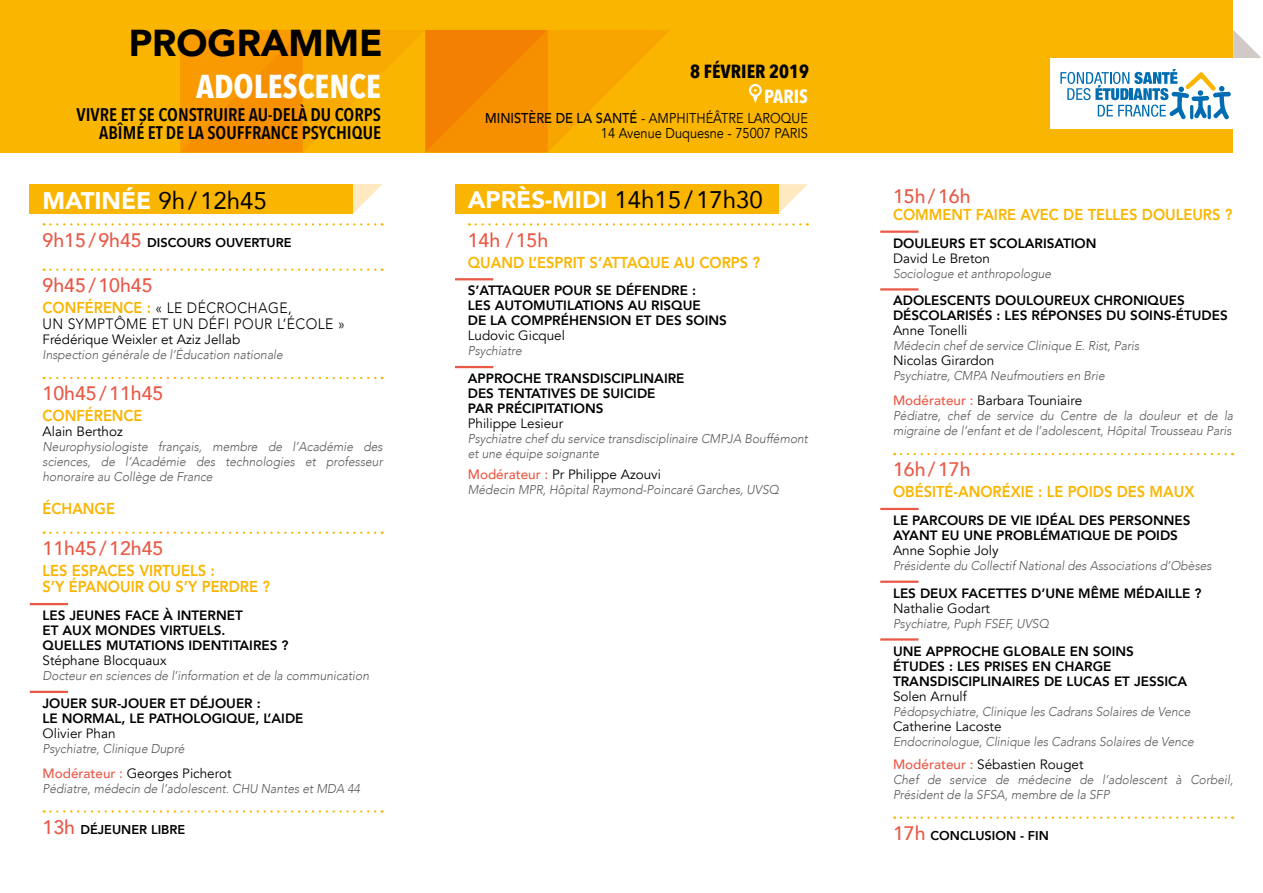
<style>
.page{position:relative;width:1263px;height:893px;background:#fff}
.page>*{position:absolute;margin:0;border:0;box-sizing:border-box;transform-origin:0 0}
.t1{font:900 37.35px "Avenir";color:#000}
.t2{font:700 33px "Avenir Next Condensed";color:#fff}
.t3{font:24px "Avenir";color:#000}
.t4{font:500 19.5px "Avenir";color:#e95946}
.t5{font:700 18.9px "Avenir Next Condensed";color:#000}
.t6{font:700 18.9px "Avenir Next Condensed";color:#fff}
.t7{font:600 18.3px/18.3px "Avenir Next Condensed";color:#000;text-align:right}
.t8{font:800 15.75px/16.5px "Avenir";color:#f9b500;scale:.93 1}
.t9{font:300 15px/16.5px "Avenir";letter-spacing:.03em;color:#000;scale:.93 1}
.t10{font:14.25px/15.8px "Avenir";color:#000;text-align:right;scale:.9 1}
.t11{font:800 13.5px/15px "Avenir";color:#000}
.t12{font:13.5px "Avenir";color:#000}
.t13{font:italic 300 12.75px/15px "Avenir";color:#58585a;scale:.95 1}
.t14{font:800 12.75px "Avenir";color:#000}
.s1{font-weight:900;color:#fff}
.s2{font-weight:500;font-size:19.5px;color:#e95946}
.s3{font-weight:800;font-size:15.75px;color:#f9b500}
.s4{font-weight:500;color:#e95946}
.s5{font-weight:500}
</style>
<div class="page">
<div style="left:425px;top:0;width:808px;height:152px;background:#f9b500"></div>
<svg style="left:353px;top:184px;width:30px;height:30px"></svg>
<div style="left:30px;top:184px;width:323px;height:30px;background:#f9b500"></div>
<div style="left:0;top:0;width:425px;height:152px;background:#f9b500"></div>
<svg style="left:44px;top:223px;width:339px;height:3px"></svg>
<svg style="left:44px;top:269px;width:339px;height:2px"></svg>
<svg style="left:44px;top:377px;width:339px;height:2px"></svg>
<svg style="left:44px;top:532px;width:339px;height:2px"></svg>
<hr style="left:30px;top:603px;width:38px;height:2px;background:#e95946">
<hr style="left:30px;top:691px;width:38px;height:2px;background:#e95946">
<svg style="left:44px;top:810px;width:339px;height:3px"></svg>
<hr style="left:880px;top:231px;width:38px;height:2px;background:#e95946">
<hr style="left:880px;top:288px;width:38px;height:3px;background:#e95946">
<svg style="left:901px;top:453px;width:332px;height:2px"></svg>
<hr style="left:880px;top:508px;width:38px;height:2px;background:#e95946">
<hr style="left:880px;top:581px;width:38px;height:2px;background:#e95946">
<hr style="left:880px;top:638px;width:38px;height:3px;background:#e95946">
<svg style="left:901px;top:816px;width:332px;height:3px"></svg>
<svg style="left:476px;top:223px;width:332px;height:3px"></svg>
<hr style="left:455px;top:278px;width:38px;height:2px;background:#e95946">
<hr style="left:455px;top:366px;width:38px;height:2px;background:#e95946">
<svg style="left:180px;top:30px;width:490px;height:122px"></svg>
<svg style="left:778px;top:184px;width:30px;height:30px"></svg>
<div style="left:455px;top:184px;width:323px;height:30px;background:#f9b500"></div>
<svg style="left:749px;top:84px;width:13px;height:19px"></svg>
<svg style="left:1233px;top:30px;width:28px;height:28px"></svg>
<div style="left:1050px;top:58px;width:212px;height:70px;background:#fff"></div>
<svg style="left:1060px;top:69px;width:171px;height:50px"></svg>
<h1 class="t1" style="left:129px;top:11px;width:255px">PROGRAMME</h1>
<h2 class="t2" style="left:196px;top:66px;width:186px">ADOLESCENCE</h2>
<h3 class="t7" style="left:76px;top:105px;width:306px">VIVRE ET SE CONSTRUIRE AU-DELÀ DU CORPS<br>ABÎMÉ ET DE LA SOUFFRANCE PSYCHIQUE</h3>
<h3 class="t3" style="left:43px;top:181px;width:226px"><span class="s1">MATINÉE</span> 9h/12h45</h3>
<p class="t14" style="left:43px;top:232px;width:251px"><span class="s2">9h15/9h45</span> DISCOURS OUVERTURE</p>
<h3 class="t4" style="left:43px;top:268px;width:112px">9h45/10h45</h3>
<p class="t9" style="left:43px;top:299px;width:326px"><span class="s3">CONFÉRENCE :</span> « LE DÉCROCHAGE,<br>UN SYMPTÔME ET UN DÉFI POUR L’ÉCOLE »</p>
<p class="t12" style="left:43px;top:332px;width:199px">Frédérique Weixler et Aziz Jellab</p>
<p class="t13" style="left:43px;top:347px;width:255px">Inspection générale de l’Éducation nationale</p>
<h3 class="t4" style="left:43px;top:377px;width:122px">10h45/11h45</h3>
<p class="t8" style="left:43px;top:407px;width:109px">CONFÉRENCE</p>
<p class="t12" style="left:43px;top:423px;width:82px">Alain Berthoz</p>
<p class="t13" style="left:43px;top:439px;width:360px;text-align:justify">Neurophysiologiste français, membre de l’Académie des sciences, de l’Académie des technologies et professeur honoraire au Collège de France</p>
<p class="t8" style="left:43px;top:500px;width:79px">ÉCHANGE</p>
<h3 class="t4" style="left:43px;top:531px;width:122px">11h45/12h45</h3>
<p class="t8" style="left:43px;top:562px;width:246px">LES ESPACES VIRTUELS :<br>S’Y ÉPANOUIR OU S’Y PERDRE ?</p>
<p class="t11" style="left:43px;top:608px;width:248px">LES JEUNES FACE À INTERNET<br>ET AUX MONDES VIRTUELS.<br>QUELLES MUTATIONS IDENTITAIRES ?</p>
<p class="t12" style="left:43px;top:652px;width:126px">Stéphane Blocquaux</p>
<p class="t13" style="left:43px;top:668px;width:345px">Docteur en sciences de l’information et de la communication</p>
<p class="t11" style="left:43px;top:696px;width:263px">JOUER SUR-JOUER ET DÉJOUER :<br>LE NORMAL, LE PATHOLOGIQUE, L’AIDE</p>
<p class="t12" style="left:43px;top:725px;width:74px">Olivier Phan</p>
<p class="t13" style="left:43px;top:741px;width:151px">Psychiatre, Clinique Dupré</p>
<p class="t12" style="left:43px;top:765px;width:191px"><span class="s4">Modérateur :</span> Georges Picherot</p>
<p class="t13" style="left:43px;top:781px;width:336px">Pédiatre, médecin de l’adolescent. CHU Nantes et MDA 44</p>
<p class="t14" style="left:43px;top:819px;width:144px"><span class="s2">13h</span> DÉJEUNER LIBRE</p>
<h3 class="t5" style="left:690px;top:60px;width:120px">8 FÉVRIER 2019</h3>
<h3 class="t6" style="left:764px;top:85px;width:45px">PARIS</h3>
<p class="t10" style="left:485px;top:110px;width:360px"><span class="s5">MINISTÈRE DE LA SANTÉ</span> - AMPHITHÉÂTRE LAROQUE<br>14 Avenue Duquesne - 75007 PARIS</p>
<h3 class="t3" style="left:468px;top:180px;width:296px"><span class="s1">APRÈS-MIDI</span> 14h15/17h30</h3>
<h3 class="t4" style="left:468px;top:223px;width:82px">14h /15h</h3>
<p class="t8" style="left:468px;top:254px;width:316px">QUAND L’ESPRIT S’ATTAQUE AU CORPS ?</p>
<p class="t11" style="left:468px;top:283px;width:261px">S’ATTAQUER POUR SE DÉFENDRE :<br>LES AUTOMUTILATIONS AU RISQUE<br>DE LA COMPRÉHENSION ET DES SOINS</p>
<p class="t12" style="left:468px;top:328px;width:99px">Ludovic Gicquel</p>
<p class="t13" style="left:468px;top:343px;width:58px">Psychiatre</p>
<p class="t11" style="left:468px;top:371px;width:218px">APPROCHE TRANSDISCIPLINAIRE<br>DES TENTATIVES DE SUICIDE<br>PAR PRÉCIPITATIONS</p>
<p class="t12" style="left:468px;top:415px;width:97px">Philippe Lesieur</p>
<p class="t13" style="left:468px;top:431px;width:360px">Psychiatre chef du service transdisciplinaire CMPJA Bouffémont et une équipe soignante</p>
<p class="t12" style="left:468px;top:466px;width:195px"><span class="s4">Modérateur :</span> Pr Philippe Azouvi</p>
<p class="t13" style="left:468px;top:482px;width:329px">Médecin MPR, Hôpital Raymond-Poincaré Garches, UVSQ</p>
<h3 class="t4" style="left:893px;top:180px;width:79px">15h/16h</h3>
<p class="t8" style="left:893px;top:206px;width:367px">COMMENT FAIRE AVEC DE TELLES DOULEURS ?</p>
<p class="t11" style="left:893px;top:235px;width:205px">DOULEURS ET SCOLARISATION</p>
<p class="t12" style="left:893px;top:250px;width:99px">David Le Breton</p>
<p class="t13" style="left:893px;top:266px;width:168px">Sociologue et anthropologue</p>
<p class="t11" style="left:893px;top:293px;width:336px">ADOLESCENTS DOULOUREUX CHRONIQUES<br>DÉSCOLARISÉS : LES RÉPONSES DU SOINS-ÉTUDES</p>
<p class="t12" style="left:893px;top:323px;width:76px">Anne Tonelli</p>
<p class="t13" style="left:893px;top:339px;width:261px">Médecin chef de service Clinique E. Rist, Paris</p>
<p class="t12" style="left:893px;top:353px;width:103px">Nicolas Girardon</p>
<p class="t13" style="left:893px;top:369px;width:224px">Psychiatre, CMPA Neufmoutiers en Brie</p>
<p class="t12" style="left:893px;top:393px;width:191px"><span class="s4">Modérateur :</span> Barbara Touniaire</p>
<p class="t13" style="left:893px;top:409px;width:360px">Pédiatre, chef de service du Centre de la douleur et de la migraine de l’enfant et de l’adolescent, Hôpital Trousseau Paris</p>
<h3 class="t4" style="left:893px;top:453px;width:79px">16h/17h</h3>
<p class="t8" style="left:893px;top:483px;width:325px">OBÉSITÉ-ANORÉXIE : LE POIDS DES MAUX</p>
<p class="t11" style="left:893px;top:513px;width:299px">LE PARCOURS DE VIE IDÉAL DES PERSONNES<br>AYANT EU UNE PROBLÉMATIQUE DE POIDS</p>
<p class="t12" style="left:893px;top:542px;width:107px">Anne Sophie Joly</p>
<p class="t13" style="left:893px;top:558px;width:337px">Présidente du Collectif National des Associations d’Obèses</p>
<p class="t11" style="left:893px;top:586px;width:310px">LES DEUX FACETTES D’UNE MÊME MÉDAILLE ?</p>
<p class="t12" style="left:893px;top:600px;width:98px">Nathalie Godart</p>
<p class="t13" style="left:893px;top:616px;width:165px">Psychiatre, Puph FSEF, UVSQ</p>
<p class="t11" style="left:893px;top:643px;width:296px">UNE APPROCHE GLOBALE EN SOINS<br>ÉTUDES : LES PRISES EN CHARGE<br>TRANSDISCIPLINAIRES DE LUCAS ET JESSICA</p>
<p class="t12" style="left:893px;top:688px;width:75px">Solen Arnulf</p>
<p class="t13" style="left:893px;top:704px;width:314px">Pédopsychiatre, Clinique les Cadrans Solaires de Vence</p>
<p class="t12" style="left:893px;top:718px;width:110px">Catherine Lacoste</p>
<p class="t13" style="left:893px;top:734px;width:318px">Endocrinologue, Clinique les Cadrans Solaires de Vence</p>
<p class="t12" style="left:893px;top:756px;width:192px"><span class="s4">Modérateur :</span> Sébastien Rouget</p>
<p class="t13" style="left:893px;top:772px;width:360px">Chef de service de médecine de l’adolescent à Corbeil,<br>Président de la SFSA, membre de la SFP</p>
<p class="t14" style="left:893px;top:826px;width:157px"><span class="s2">17h</span> CONCLUSION - FIN</p>
</div>
